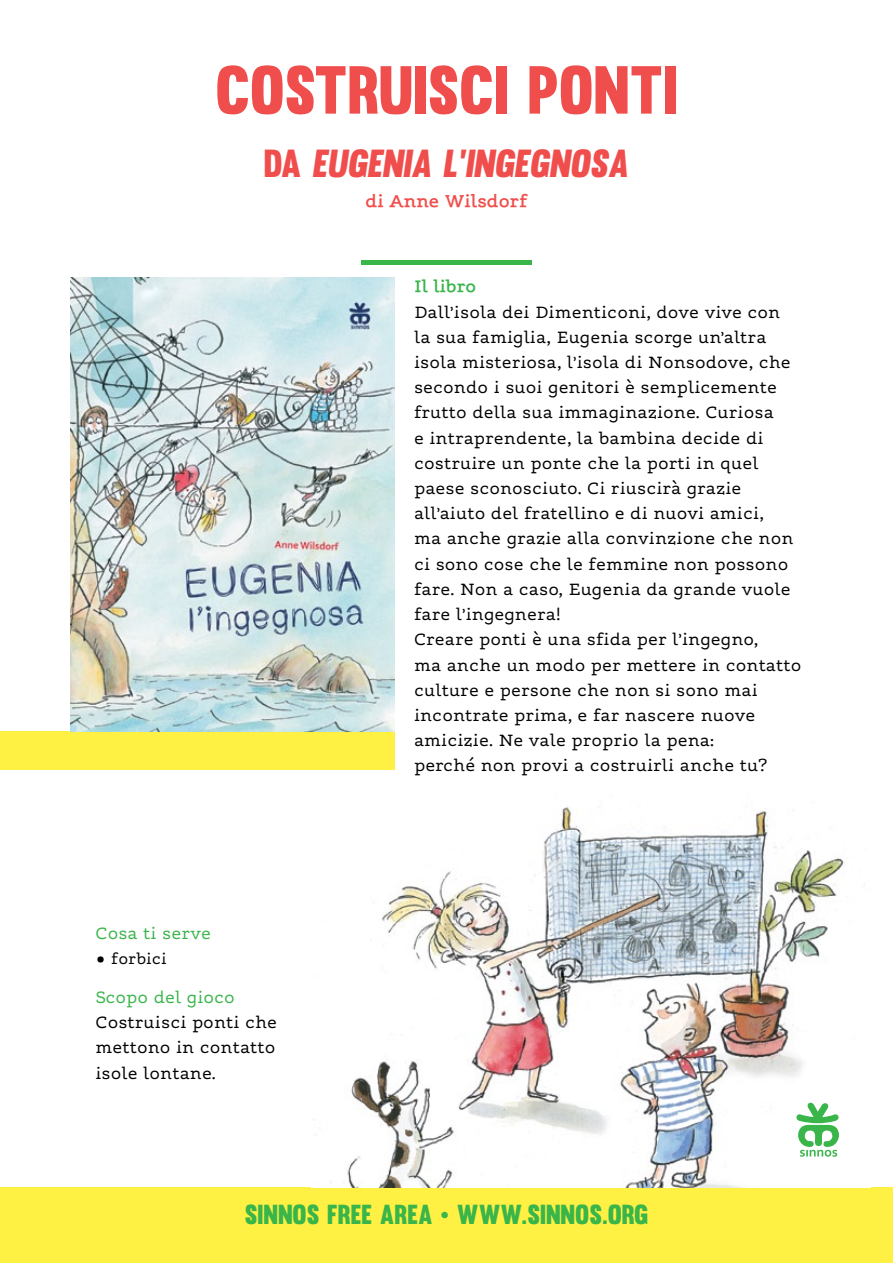
<style>
.page{position:relative;width:893px;height:1263px;background:#fff}
.page>*{position:absolute;margin:0;border:0;box-sizing:border-box;transform-origin:0 0}
.t1{font:66.45px "Muro";color:#f04e4c}
.t2{font:38.4px "Muro Slant";color:#f04e4c}
.t3{font:27px "Muro";color:#39b54a}
.t4{font:700 21.75px "leggimi 05";color:#f04e4c}
.t5{font:21px/25.2px "leggimi 05";color:#000;text-align:justify}
.t6{font:21px "leggimi 05";color:#39b54a}
.t7{font:700 21px "leggimi 05";color:#39b54a}
.t8{font:19.5px "leggimi 05";color:#000}
.s1{font-family:"Muro"}
.s2{font-size:21px}
</style>
<div class="page">
<div style="left:0;top:1188px;width:893px;height:75px;background:#fff144"></div>
<img style="left:315px;top:806px;width:550px;height:382px">
<div style="left:0;top:731px;width:395px;height:39px;background:#fff144"></div>
<hr style="left:361px;top:260px;width:170px;height:4px;background:#39b54a">
<img style="left:71px;top:278px;width:324px;height:453px">
<svg style="left:796px;top:1102px;width:43px;height:55px"></svg>
<h1 class="t1" style="left:215px;top:50px;width:464px">COSTRUISCI PONTI</h1>
<h2 class="t2" style="left:264px;top:140px;width:367px"><span class="s1">DA</span> EUGENIA L’INGEGNOSA</h2>
<p class="t4" style="left:366px;top:189px;width:163px">di Anne Wilsdorf</p>
<p class="t6" style="left:95px;top:921px;width:117px">Cosa ti serve</p>
<p class="t8" style="left:95px;top:947px;width:73px"><span class="s2">•</span> forbici</p>
<p class="t6" style="left:95px;top:985px;width:141px">Scopo del gioco</p>
<p class="t5" style="left:95px;top:1010px;width:183px">Costruisci ponti che mettono in contatto isole lontane.</p>
<p class="t7" style="left:414px;top:274px;width:63px">Il libro</p>
<p class="t5" style="left:414px;top:299px;width:389px;text-align:left">Dall’isola dei Dimenticoni, dove vive con la sua famiglia, Eugenia scorge un’altra isola misteriosa, l’isola di Nonsodove, che secondo i suoi genitori è semplicemente frutto della sua immaginazione. Curiosa<br>e intraprendente, la bambina decide di costruire un ponte che la porti in quel paese sconosciuto. Ci riuscirà grazie all’aiuto del fratellino e di nuovi amici,<br>ma anche grazie alla convinzione che non ci sono cose che le femmine non possono fare. Non a caso, Eugenia da grande vuole fare l’ingegnera!<br>Creare ponti è una sfida per l’ingegno,<br>ma anche un modo per mettere in contatto culture e persone che non si sono mai incontrate prima, e far nascere nuove amicizie. Ne vale proprio la pena:<br>perché non provi a costruirli anche tu?</p>
<p class="t3" style="left:245px;top:1198px;width:405px">SINNOS FREE AREA • WWW.SINNOS.ORG</p>
</div>
